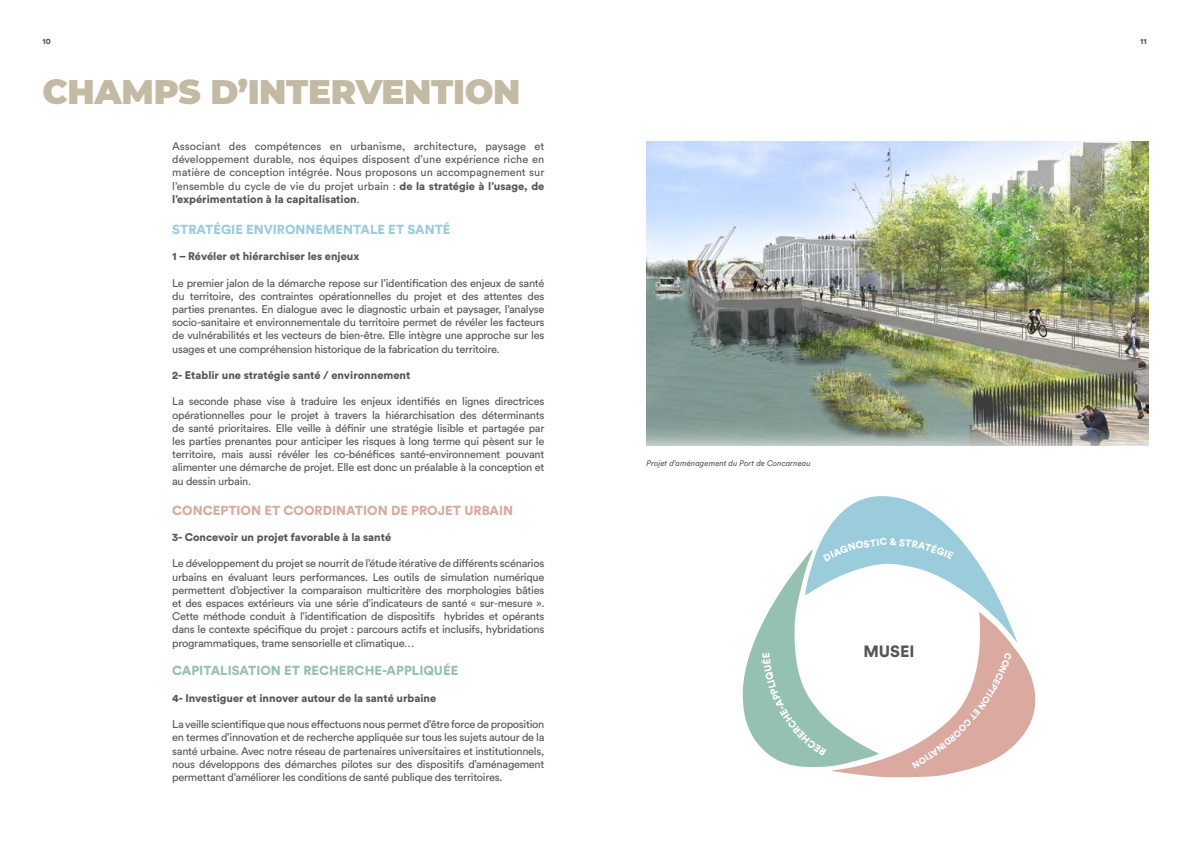
<style>
.page{position:relative;width:1191px;height:842px;background:#fff}
.page>*{position:absolute;margin:0;border:0;box-sizing:border-box;transform-origin:0 0}
.t1{font:900 34px "Montserrat";letter-spacing:-.01em;color:#c3baa4}
.t2{font:900 16.2px "Circular Pro";color:#575756}
.t3{font:900 13px "Circular Pro";color:#daa99f}
.t4{font:900 13px "Circular Pro";color:#95c1b1}
.t5{font:900 13px "Circular Pro";color:#9accdc}
.t6{font:11px/13.2px "Circular Pro";letter-spacing:-.025em;color:#575756;text-align:justify}
.t7{font:900 11px "Circular Pro";color:#575756}
.t8{font:italic 8px "Circular Pro";color:#575756}
.t9{font:900 8px "Circular Pro";color:#575756}
.s1{font-weight:900}
</style>
<div class="page">
<img style="left:646px;top:141px;width:502px;height:305px">
<svg style="left:742px;top:496px;width:294px;height:281px"></svg>
<p class="t9" style="left:43px;top:36px;width:10px">10</p>
<h1 class="t1" style="left:43px;top:66px;width:479px">CHAMPS D’INTERVENTION</h1>
<p class="t6" style="left:172px;top:139px;width:374px">Associant des compétences en urbanisme, architecture, paysage et développement durable, nos équipes disposent d’une expérience riche en matière de conception intégrée. Nous proposons un accompagnement sur l’ensemble du cycle de vie du projet urbain : <span class="s1">de la stratégie à l’usage, de l’expérimentation à la capitalisation</span>.</p>
<p class="t5" style="left:172px;top:220px;width:280px">STRATÉGIE ENVIRONNEMENTALE ET SANTÉ</p>
<p class="t7" style="left:172px;top:249px;width:189px">1 – Révéler et hiérarchiser les enjeux</p>
<p class="t6" style="left:172px;top:276px;width:374px">Le premier jalon de la démarche repose sur l’identification des enjeux de santé du territoire, des contraintes opérationnelles du projet et des attentes des parties prenantes. En dialogue avec le diagnostic urbain et paysager, l’analyse socio-sanitaire et environnementale du territoire permet de révéler les facteurs de vulnérabilités et les vecteurs de bien-être. Elle intègre une approche sur les usages et une compréhension historique de la fabrication du territoire.</p>
<p class="t7" style="left:172px;top:367px;width:239px">2- Etablir une stratégie santé / environnement</p>
<p class="t6" style="left:172px;top:394px;width:374px">La seconde phase vise à traduire les enjeux identifiés en lignes directrices opérationnelles pour le projet à travers la hiérarchisation des déterminants de santé prioritaires. Elle veille à définir une stratégie lisible et partagée par les parties prenantes pour anticiper les risques à long terme qui pèsent sur le territoire, mais aussi révéler les co-bénéfices santé-environnement pouvant alimenter une démarche de projet. Elle est donc un préalable à la conception et au dessin urbain.</p>
<p class="t3" style="left:172px;top:501px;width:342px">CONCEPTION ET COORDINATION DE PROJET URBAIN</p>
<p class="t7" style="left:172px;top:529px;width:220px">3- Concevoir un projet favorable à la santé</p>
<p class="t6" style="left:172px;top:556px;width:374px">Le développement du projet se nourrit de l’étude itérative de différents scénarios urbains en évaluant leurs performances. Les outils de simulation numérique permettent d’objectiver la comparaison multicritère des morphologies bâties et des espaces extérieurs via une série d’indicateurs de santé « sur-mesure ».<br>Cette méthode conduit à l’identification de dispositifs hybrides et opérants dans le contexte spécifique du projet : parcours actifs et inclusifs, hybridations programmatiques, trame sensorielle et climatique…</p>
<p class="t4" style="left:172px;top:662px;width:287px">CAPITALISATION ET RECHERCHE-APPLIQUÉE</p>
<p class="t7" style="left:172px;top:690px;width:265px">4- Investiguer et innover autour de la santé urbaine</p>
<p class="t6" style="left:172px;top:717px;width:374px">La veille scientifique que nous effectuons nous permet d’être force de proposition en termes d’innovation et de recherche appliquée sur tous les sujets autour de la santé urbaine. Avec notre réseau de partenaires universitaires et institutionnels, nous développons des démarches pilotes sur des dispositifs d’aménagement permettant d’améliorer les conditions de santé publique des territoires.</p>
<p class="t8" style="left:646px;top:458px;width:166px">Projet d’aménagement du Port de Concarneau</p>
<h2 class="t2" style="left:863px;top:640px;width:53px">MUSEI</h2>
<p class="t9" style="left:1140px;top:36px;width:8px">11</p>
</div>
